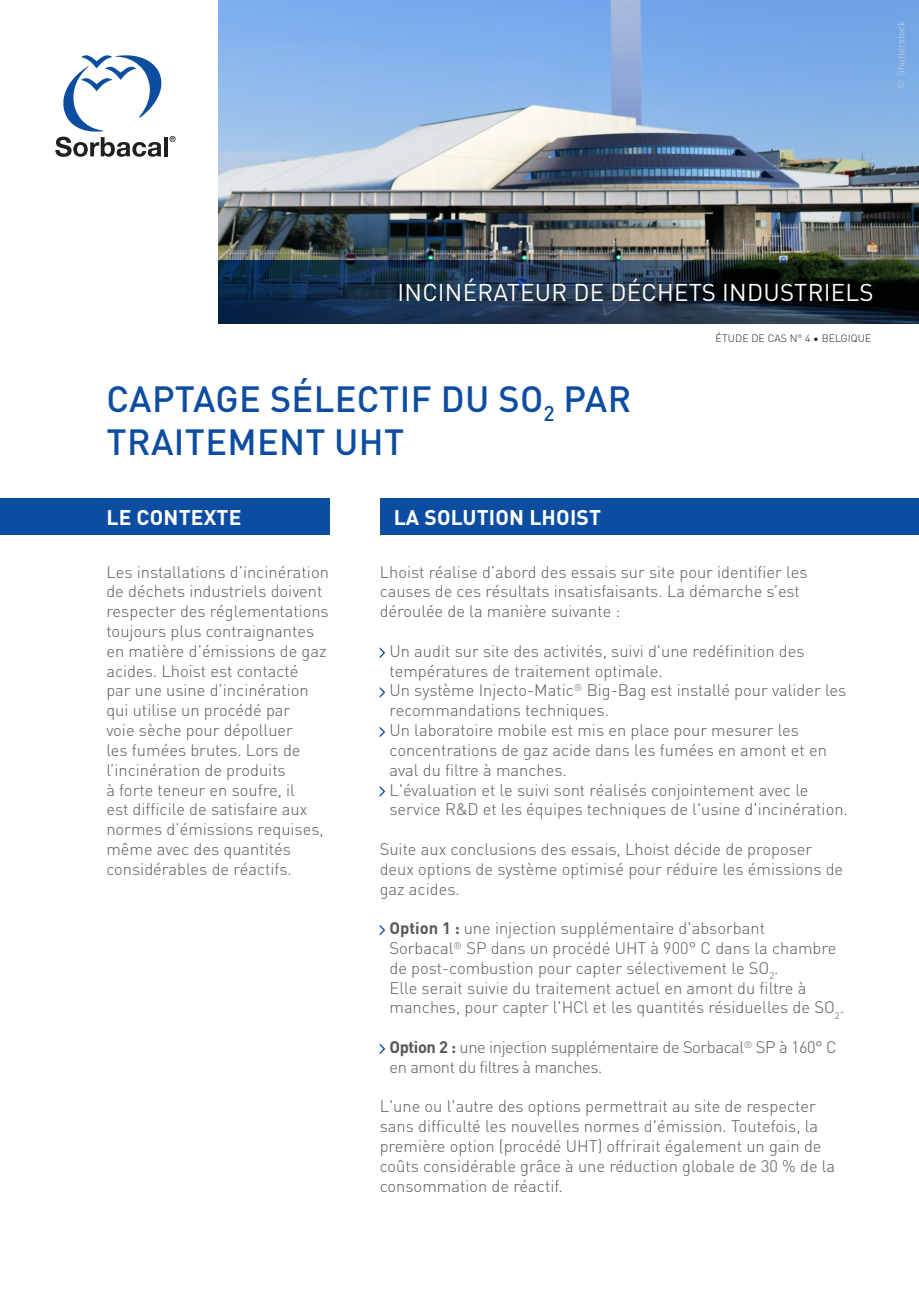
<style>
.page{position:relative;width:919px;height:1289px;background:#fff}
.page>*{position:absolute;margin:0;border:0;box-sizing:border-box;transform-origin:0 0}
.t1{font:500 36px/43.2px "DINOT";letter-spacing:.01em;color:#0d4da1}
.t2{font:24px "DINOT";letter-spacing:.01em;color:#fff}
.t3{font:700 21px "DINOT";letter-spacing:.01em;color:#fff}
.t4{font:300 16.5px/19.8px "DINOT";color:#57585a}
.t5{font:300 16.5px/19.8px "DINOT";letter-spacing:-.025em;color:#57585a}
.t6{font:300 10.5px "DINOT";letter-spacing:.01em;color:#231f20}
.t7{font:300 9.75px "DINOT";color:#ccd4d9}
.s1{font-weight:700}
</style>
<div class="page">
<img style="left:218px;top:0;width:700px;height:260px">
<div style="left:0;top:498px;width:329px;height:37px;background:#0d4da1"></div>
<div style="left:380px;top:498px;width:538px;height:37px;background:#0d4da1"></div>
<svg style="left:379px;top:647px;width:6px;height:11px"></svg>
<svg style="left:379px;top:687px;width:6px;height:11px"></svg>
<svg style="left:379px;top:726px;width:6px;height:11px"></svg>
<svg style="left:379px;top:786px;width:6px;height:11px"></svg>
<svg style="left:379px;top:924px;width:6px;height:11px"></svg>
<svg style="left:379px;top:1043px;width:6px;height:11px"></svg>
<svg style="left:218px;top:260px;width:700px;height:63px;background:#182b3e"></svg>
<hr style="left:164px;top:137px;width:4px;height:19px;background:#231f20">
<svg style="left:169px;top:136px;width:6px;height:6px"></svg>
<svg style="left:55px;top:55px;width:107px;height:102px"></svg>
<p class="t7" style="left:893px;top:89px;width:69px;rotate:-90deg">© Shutterstock</p>
<p class="t2" style="left:397px;top:274px;width:477px">INCINÉRATEUR DE DÉCHETS INDUSTRIELS</p>
<p class="t1" style="left:106px;top:375px;width:526px">CAPTAGE SÉLECTIF DU SO<sub>2</sub> PAR<br>TRAITEMENT UHT</p>
<p class="t3" style="left:106px;top:501px;width:137px">LE CONTEXTE</p>
<p class="t3" style="left:393px;top:501px;width:209px">LA SOLUTION LHOIST</p>
<p class="t6" style="left:715px;top:330px;width:157px">ÉTUDE DE CAS N° 4 • BELGIQUE</p>
<p class="t4" style="left:106px;top:560px;width:224px">Les installations d’incinération de déchets industriels doivent respecter des réglementations toujours plus contraignantes en matière d’émissions de gaz acides. Lhoist est contacté<br>par une usine d’incinération qui utilise un procédé par<br>voie sèche pour dépolluer<br>les fumées brutes. Lors de l’incinération de produits<br>à forte teneur en soufre, il<br>est difficile de satisfaire aux normes d’émissions requises, même avec des quantités considérables de réactifs.</p>
<p class="t4" style="left:379px;top:560px;width:429px">Lhoist réalise d’abord des essais sur site pour identifier les causes de ces résultats insatisfaisants. La démarche s’est déroulée de la manière suivante :</p>
<p class="t4" style="left:389px;top:640px;width:416px">Un audit sur site des activités, suivi d'une redéfinition des températures de traitement optimale.</p>
<p class="t4" style="left:389px;top:679px;width:458px">Un système Injecto-Matic<sup>®</sup> Big-Bag est installé pour valider les recommandations techniques.</p>
<p class="t4" style="left:389px;top:719px;width:439px">Un laboratoire mobile est mis en place pour mesurer les concentrations de gaz acide dans les fumées en amont et en aval du filtre à manches.</p>
<p class="t4" style="left:389px;top:778px;width:460px">L'évaluation et le suivi sont réalisés conjointement avec le service R&amp;D et les équipes techniques de l'usine d'incinération.</p>
<p class="t4" style="left:379px;top:838px;width:465px">Suite aux conclusions des essais, Lhoist décide de proposer deux options de système optimisé pour réduire les émissions de gaz acides.</p>
<p class="t4" style="left:389px;top:917px;width:456px"><span class="s1">Option 1 :</span> une injection supplémentaire d'absorbant<br>Sorbacal<sup>®</sup> SP dans un procédé UHT à 900° C dans la chambre de post-combustion pour capter sélectivement le SO<sub>2</sub>.<br>Elle serait suivie du traitement actuel en amont du filtre à manches, pour capter l'HCl et les quantités résiduelles de SO<sub>2</sub>.</p>
<p class="t5" style="left:389px;top:1036px;width:449px"><span class="s1">Option 2 :</span> une injection supplémentaire de Sorbacal<sup>®</sup> SP à 160° C en amont du filtres à manches.</p>
<p class="t4" style="left:379px;top:1095px;width:457px">L'une ou l'autre des options permettrait au site de respecter sans difficulté les nouvelles normes d'émission. Toutefois, la première option (procédé UHT) offrirait également un gain de coûts considérable grâce à une réduction globale de 30 % de la consommation de réactif.</p>
</div>
